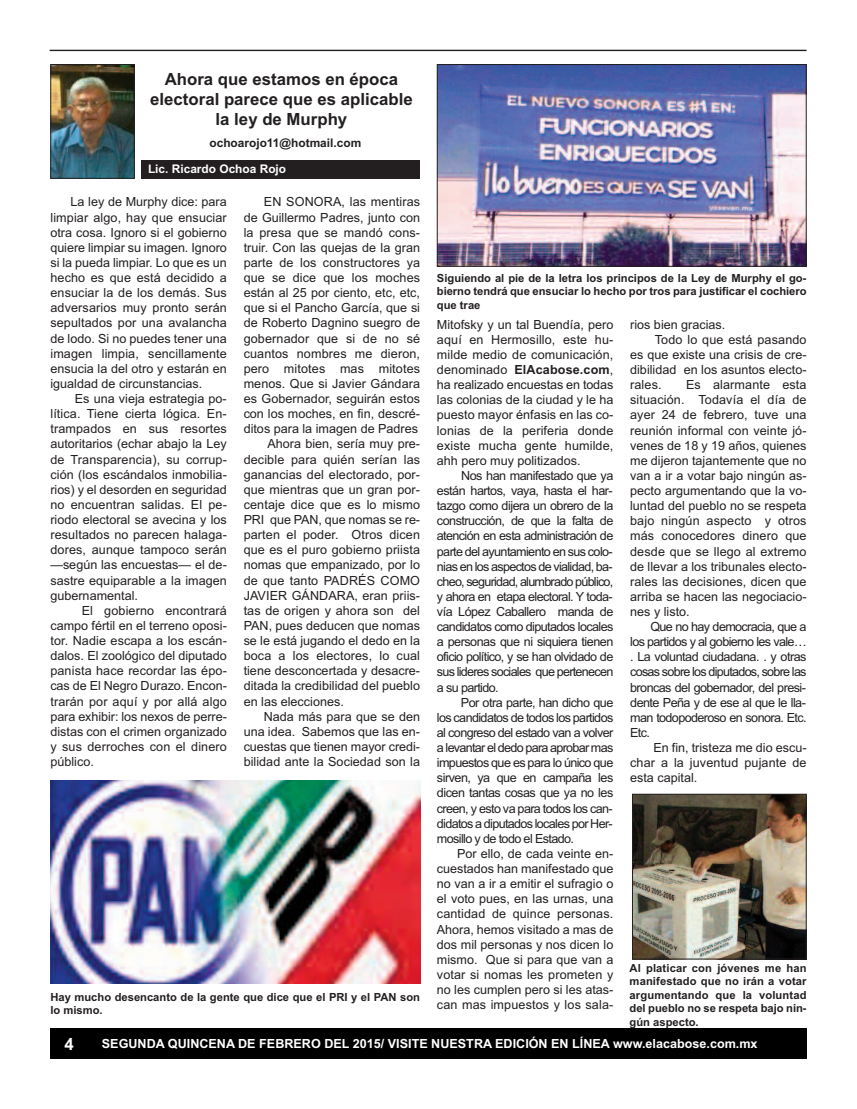
<style>
.page{position:relative;width:857px;height:1109px;background:#fff}
.page>*{position:absolute;margin:0;border:0;box-sizing:border-box;transform-origin:0 0}
.t1{font:700 16.8px/20.2px "Arial";color:#231f20;text-align:center}
.t2{font:700 16.8px "Arial";color:#fff}
.t3{font:12.6px/15.1px "Arial";color:#231f20;text-align:justify}
.t4{font:700 12.6px "Arial";color:#fff}
.t5{font:700 11.9px "Arial";color:#231f20}
.t6{font:700 11.9px "Arial";color:#fff}
.t7{font:700 11.2px/13.4px "Arial";color:#231f20;text-align:justify}
.s1{font-weight:700}
</style>
<div class="page">
<div style="left:50px;top:1028px;width:756px;height:30px;background:#000"></div>
<hr style="left:50px;top:50px;width:756px;height:1px;background:#231f20">
<img style="left:52px;top:66px;width:81px;height:111px">
<div style="left:50px;top:64px;width:85px;height:115px;border:1px solid #231f20"></div>
<div style="left:141px;top:160px;width:279px;height:19px;background:#231f20"></div>
<img style="left:634px;top:796px;width:170px;height:161px">
<div style="left:632px;top:794px;width:174px;height:165px;border:1px solid #231f20"></div>
<img style="left:439px;top:66px;width:365px;height:199px">
<div style="left:437px;top:64px;width:369px;height:203px;border:1px solid #231f20"></div>
<img style="left:50px;top:780px;width:370px;height:204px">
<h1 class="t1" style="left:150px;top:69px;width:264px">Ahora que estamos en época electoral parece que es aplicable la ley de Murphy</h1>
<p class="t6" style="left:148px;top:162px;width:140px">Lic. Ricardo Ochoa Rojo</p>
<p class="t3" style="left:50px;top:195px;width:178px;text-indent:20px">La ley de Murphy dice: para limpiar algo, hay que ensuciar otra cosa. Ignoro si el gobierno quiere limpiar su imagen. Ignoro si la pueda limpiar. Lo que es un hecho es que está decidido a ensuciar la de los demás. Sus adversarios muy pronto serán sepultados por una avalancha de lodo. Si no puedes tener una imagen limpia, sencillamente ensucia la del otro y estarán en igualdad de circunstancias.</p>
<p class="t3" style="left:50px;top:391px;width:178px;text-indent:24px">Es una vieja estrategia po&shy;lítica. Tiene cierta lógica. En&shy;trampados en sus resortes autoritarios (echar abajo la Ley de Transparencia), su corrup&shy;ción (los escándalos inmobilia&shy;rios) y el desorden en seguridad no encuentran salidas. El pe&shy;riodo electoral se avecina y los resultados no parecen halaga&shy;dores, aunque tampoco serán —según las encuestas— el de&shy;sastre equiparable a la imagen gubernamental.</p>
<p class="t3" style="left:50px;top:603px;width:178px;text-indent:31px">El gobierno encontrará campo fértil en el terreno oposi&shy;tor. Nadie escapa a los escán&shy;dalos. El zoológico del diputado panista hace recordar las épo&shy;cas de El Negro Durazo. Encon&shy;trarán por aquí y por allá algo para exhibir: los nexos de perre&shy;distas con el crimen organizado y sus derroches con el dinero público.</p>
<p class="t5" style="left:209px;top:136px;width:153px">ochoarojo11@hotmail.com</p>
<p class="t3" style="left:264px;top:195px;width:158px">EN SONORA, las mentiras</p>
<p class="t3" style="left:244px;top:210px;width:178px">de Guillermo Padres, junto con</p>
<p class="t3" style="left:244px;top:225px;width:178px">la presa que se mandó cons-</p>
<p class="t3" style="left:244px;top:240px;width:178px">truir. Con las quejas de la gran</p>
<p class="t3" style="left:244px;top:255px;width:178px">parte de los constructores ya</p>
<p class="t3" style="left:244px;top:270px;width:178px">que se dice que los moches</p>
<p class="t3" style="left:244px;top:285px;width:178px">están al 25 por ciento, etc, etc,</p>
<p class="t3" style="left:244px;top:300px;width:178px">que si el Pancho García, que si</p>
<p class="t3" style="left:244px;top:315px;width:178px">de Roberto Dagnino suegro de</p>
<p class="t3" style="left:244px;top:331px;width:178px">gobernador que si de no sé</p>
<p class="t3" style="left:244px;top:346px;width:178px">cuantos nombres me dieron,</p>
<p class="t3" style="left:244px;top:361px;width:178px">pero mitotes mas mitotes</p>
<p class="t3" style="left:244px;top:376px;width:178px">menos. Que si Javier Gándara</p>
<p class="t3" style="left:244px;top:391px;width:178px">es Gobernador, seguirán estos</p>
<p class="t3" style="left:244px;top:406px;width:178px">con los moches, en fin, descré-</p>
<p class="t3" style="left:244px;top:421px;width:176px">ditos para la imagen de Padres</p>
<p class="t3" style="left:267px;top:436px;width:154px">Ahora bien, sería muy pre-</p>
<p class="t3" style="left:244px;top:452px;width:178px">decible para quién serían las</p>
<p class="t3" style="left:244px;top:467px;width:178px">ganancias del electorado, por-</p>
<p class="t3" style="left:244px;top:482px;width:178px">que mientras que un gran por-</p>
<p class="t3" style="left:244px;top:497px;width:178px">centaje dice que es lo mismo</p>
<p class="t3" style="left:244px;top:512px;width:178px">PRI que PAN, que nomas se re-</p>
<p class="t3" style="left:244px;top:527px;width:178px">parten el poder. Otros dicen</p>
<p class="t3" style="left:244px;top:542px;width:178px">que es el puro gobierno priista</p>
<p class="t3" style="left:244px;top:557px;width:178px">nomas que empanizado, por lo</p>
<p class="t3" style="left:244px;top:573px;width:178px">de que tanto PADRÉS COMO</p>
<p class="t3" style="left:244px;top:588px;width:178px">JAVIER GÁNDARA, eran priis-</p>
<p class="t3" style="left:244px;top:603px;width:178px">tas de origen y ahora son del</p>
<p class="t3" style="left:244px;top:618px;width:178px">PAN, pues deducen que nomas</p>
<p class="t3" style="left:244px;top:633px;width:178px">se le está jugando el dedo en la</p>
<p class="t3" style="left:244px;top:648px;width:178px">boca a los electores, lo cual</p>
<p class="t3" style="left:244px;top:663px;width:178px">tiene desconcertada y desacre-</p>
<p class="t3" style="left:244px;top:678px;width:178px">ditada la credibilidad del pueblo</p>
<p class="t3" style="left:244px;top:693px;width:102px">en las elecciones.</p>
<p class="t3" style="left:264px;top:709px;width:158px">Nada más para que se den</p>
<p class="t3" style="left:244px;top:724px;width:178px">una idea. Sabemos que las en-</p>
<p class="t3" style="left:244px;top:739px;width:178px">cuestas que tienen mayor credi-</p>
<p class="t3" style="left:244px;top:754px;width:178px">bilidad ante la Sociedad son la</p>
<p class="t7" style="left:50px;top:990px;width:371px">Hay mucho desencanto de la gente que dice que el PRI y el PAN son lo mismo.</p>
<p class="t7" style="left:437px;top:271px;width:371px">Siguiendo al pie de la letra los principos de la Ley de Murphy el go&shy;bierno tendrá que ensuciar lo hecho por tros para justificar el cochiero que trae</p>
<p class="t3" style="left:437px;top:317px;width:178px">Mitofsky y un tal Buendía, pero aquí en Hermosillo, este hu&shy;milde medio de comunicación, denominado <span class="s1">ElAcabose.com</span>, ha realizado encuestas en todas las colonias de la ciudad y le ha puesto mayor énfasis en las co&shy;lonias de la periferia donde existe mucha gente humilde, ahh pero muy politizados.</p>
<p class="t3" style="left:437px;top:468px;width:178px;text-indent:24px">Nos han manifestado que ya están hartos, vaya, hasta el har&shy;tazgo como dijera un obrero de la construcción, de que la falta de atención en esta administración de parte del ayuntamiento en sus colo&shy;nias en los aspectos de vialidad, ba&shy;cheo, seguridad, alumbrado público, y ahora en etapa electoral. Y toda&shy;vía López Caballero manda de candidatos como diputados locales a personas que ni siquiera tienen oficio político, y se han olvidado de sus lideres sociales que pertenecen a su partido.</p>
<p class="t3" style="left:437px;top:695px;width:178px;text-indent:24px">Por otra parte, han dicho que los candidatos de todos los partidos al congreso del estado van a volver a levantar el dedo para aprobar mas impuestos que es para lo único que sirven, ya que en campaña les dicen tantas cosas que ya no les creen, y esto va para todos los can&shy;didatos a diputados locales por Her&shy;mosillo y de todo el Estado.</p>
<p class="t3" style="left:437px;top:846px;width:178px;text-indent:20px">Por ello, de cada veinte en&shy;cuestados han manifestado que no van a ir a emitir el sufragio o el voto pues, en las urnas, una cantidad de quince personas.<br>Ahora, hemos visitado a mas de dos mil personas y nos dicen lo mismo. Que si para que van a votar si nomas les prometen y no les cumplen pero si les atas&shy;can mas impuestos y los sala-</p>
<p class="t3" style="left:630px;top:317px;width:97px">rios bien gracias.</p>
<p class="t3" style="left:655px;top:332px;width:153px">Todo lo que está pasando</p>
<p class="t3" style="left:630px;top:347px;width:178px">es que existe una crisis de cre-</p>
<p class="t3" style="left:630px;top:362px;width:178px">dibilidad en los asuntos electo-</p>
<p class="t3" style="left:630px;top:377px;width:33px">rales.</p>
<p class="t3" style="left:630px;top:377px;width:178px;text-indent:56px">Es alarmante esta situación. Todavía el día de ayer 24 de febrero, tuve una reunión informal con veinte jó&shy;venes de 18 y 19 años, quienes me dijeron tajantemente que no van a ir a votar bajo ningún as&shy;pecto argumentando que la vo&shy;luntad del pueblo no se respeta bajo ningún aspecto y otros más conocedores dinero que desde que se llego al extremo de llevar a los tribunales electo&shy;rales las decisiones, dicen que arriba se hacen las negociacio&shy;nes y listo.</p>
<p class="t3" style="left:630px;top:619px;width:178px;text-indent:20px">Que no hay democracia, que a los partidos y al gobierno les vale… . La voluntad ciudadana. . y otras cosas sobre los diputados, sobre las broncas del gobernador, del presi&shy;dente Peña y de ese al que le lla&shy;man todopoderoso en sonora. Etc.<br>Etc.</p>
<p class="t3" style="left:630px;top:740px;width:178px;text-indent:23px">En fin, tristeza me dio escu&shy;char a la juventud pujante de esta capital.</p>
<p class="t7" style="left:629px;top:961px;width:178px">Al platicar con jóvenes me han manifestado que no irán a votar argumentando que la voluntad del pueblo no se respeta bajo nin&shy;gún aspecto.</p>
<h1 class="t2" style="left:65px;top:1034px;width:11px">4</h1>
<p class="t4" style="left:102px;top:1037px;width:657px">SEGUNDA QUINCENA DE FEBRERO DEL 2015/ VISITE NUESTRA EDICIÓN EN LÍNEA www.elacabose.com.mx</p>
</div>
